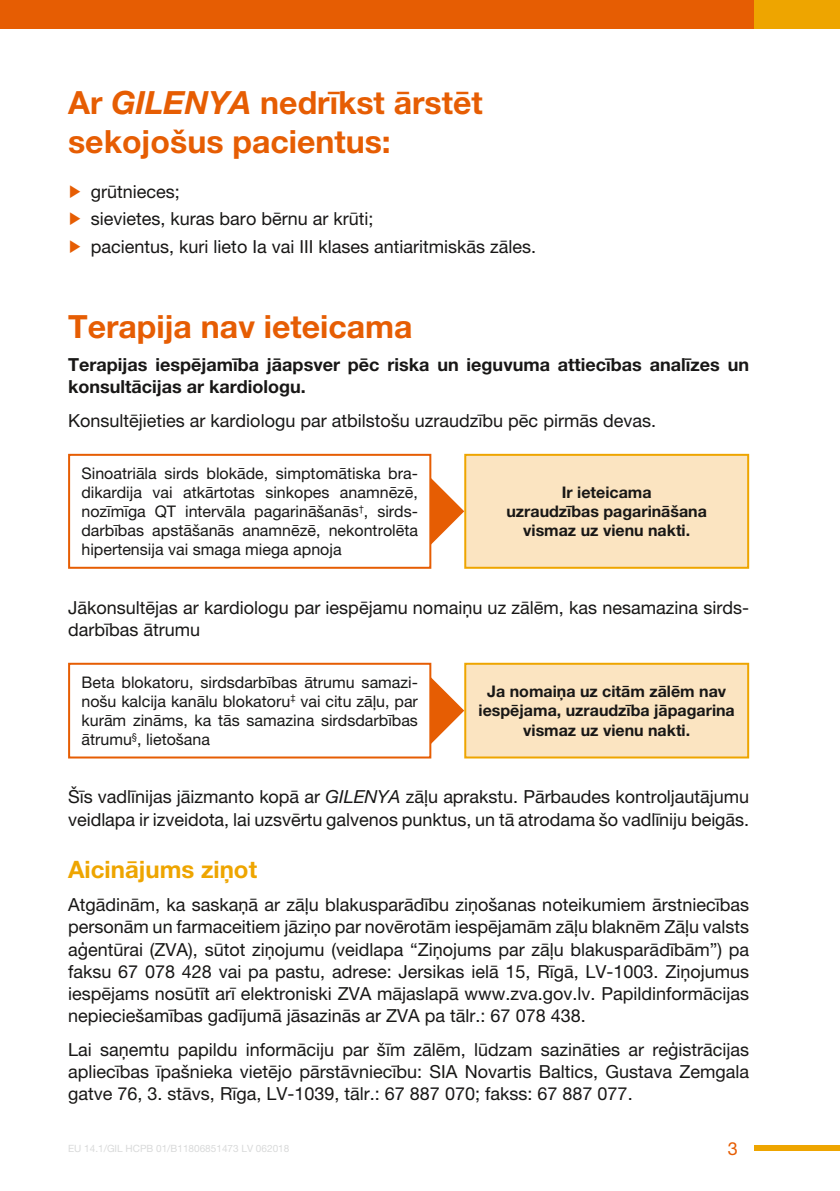
<style>
.page{position:relative;width:840px;height:1191px;background:#fff}
.page>*{position:absolute;margin:0;border:0;box-sizing:border-box;transform-origin:0 0}
.t1{font:700 32px/39px "Helvetica Neue LT Pro";color:#e65d03}
.t2{font:700 24px "Helvetica Neue LT Pro";color:#eea500}
.t3{font:18px/22.2px "Helvetica Neue LT Pro";color:#181716}
.t4{font:700 18px/22.2px "Helvetica Neue LT Pro";color:#181716}
.t5{font:18px "Helvetica Neue LT Pro";color:#e65d03}
.t6{font:16px/19.2px "Helvetica Neue LT Pro";color:#181716;text-align:justify}
.t7{font:700 16px/19.2px "Helvetica Neue LT Pro";color:#181716;text-align:center}
.t8{font:10px "Helvetica Neue LT Pro";color:#d9dada}
.s1{font-style:italic}
.s2{font-family:"Times New Roman";color:#e65d03}
</style>
<div class="page">
<div style="left:0;top:0;width:839px;height:28px;background:#e65d03"></div>
<div style="left:754px;top:0;width:85px;height:28px;background:#eea500"></div>
<div style="left:754px;top:1145px;width:85px;height:6px;background:#eea500"></div>
<svg style="left:431px;top:477px;width:33px;height:68px"></svg>
<div style="left:68px;top:454px;width:363px;height:115px;border:2px solid #e65d03"></div>
<div style="left:465px;top:455px;width:282px;height:113px;background:#fbe4c1"></div>
<div style="left:464px;top:454px;width:284px;height:115px;border:2px solid #eea500"></div>
<svg style="left:431px;top:676px;width:33px;height:68px"></svg>
<div style="left:68px;top:663px;width:363px;height:95px;border:2px solid #e65d03"></div>
<div style="left:465px;top:664px;width:282px;height:93px;background:#fbe4c1"></div>
<div style="left:464px;top:663px;width:284px;height:95px;border:2px solid #eea500"></div>
<h1 class="t1" style="left:68px;top:82px;width:416px">Ar <span class="s1">GILENYA</span> nedrīkst ārstēt sekojošus pacientus:</h1>
<p class="t3" style="left:68px;top:177px;width:469px;line-height:27.8px"><span class="s2">►</span> grūtnieces;<br><span class="s2">►</span> sievietes, kuras baro bērnu ar krūti;<br><span class="s2">►</span> pacientus, kuri lieto Ia vai III klases antiaritmiskās zāles.</p>
<h1 class="t1" style="left:68px;top:306px;width:346px">Terapija nav ieteicama</h1>
<p class="t4" style="left:68px;top:353px;width:682px">Terapijas iespējamība jāapsver pēc riska un ieguvuma attiecības analīzes un konsultācijas ar kardiologu.</p>
<p class="t3" style="left:68px;top:409px;width:589px">Konsultējieties ar kardiologu par atbilstošu uzraudzību pēc pirmās devas.</p>
<p class="t6" style="left:81px;top:463px;width:338px">Sinoatriāla sirds blokāde, simptomātiska bra&shy;dikardija vai atkārtotas sinkopes anamnēzē, nozīmīga QT intervāla pagarināšanās<sup>†</sup>, sirds&shy;darbības apstāšanās anamnēzē, nekontrolēta hipertensija vai smaga miega apnoja</p>
<p class="t7" style="left:506px;top:482px;width:202px">Ir ieteicama<br>uzraudzības pagarināšana vismaz uz vienu nakti.</p>
<p class="t3" style="left:68px;top:596px;width:682px">Jākonsultējas ar kardiologu par iespējamu nomaiņu uz zālēm, kas nesamazina sirds&shy;darbības ātrumu</p>
<p class="t6" style="left:81px;top:672px;width:338px">Beta blokatoru, sirdsdarbības ātrumu samazi&shy;nošu kalcija kanālu blokatoru<sup>‡</sup> vai citu zāļu, par kurām zināms, ka tās samazina sirdsdarbības ātrumu<sup>§</sup>, lietošana</p>
<p class="t7" style="left:478px;top:681px;width:257px">Ja nomaiņa uz citām zālēm nav iespējama, uzraudzība jāpagarina vismaz uz vienu nakti.</p>
<p class="t3" style="left:68px;top:785px;width:682px">Šīs vadlīnijas jāizmanto kopā ar <span class="s1">GILENYA</span> zāļu aprakstu. Pārbaudes kontroljautājumu veidlapa ir izveidota, lai uzsvērtu galvenos punktus, un tā atrodama šo vadlīniju beigās.</p>
<h2 class="t2" style="left:68px;top:854px;width:190px">Aicinājums ziņot</h2>
<p class="t3" style="left:68px;top:893px;width:682px;text-align:justify">Atgādinām, ka saskaņā ar zāļu blakusparādību ziņošanas noteikumiem ārstniecības personām un farmaceitiem jāziņo par novērotām iespējamām zāļu blaknēm Zāļu valsts aģentūrai (ZVA), sūtot ziņojumu (veidlapa “Ziņojums par zāļu blakusparādībām”) pa faksu 67 078 428 vai pa pastu, adrese: Jersikas ielā 15, Rīgā, LV-1003. Ziņojumus iespējams nosūtīt arī elektroniski ZVA mājaslapā www.zva.gov.lv. Papildinformācijas nepieciešamības gadījumā jāsazinās ar ZVA pa tālr.: 67 078 438.</p>
<p class="t3" style="left:68px;top:1038px;width:682px;text-align:justify">Lai saņemtu papildu informāciju par šīm zālēm, lūdzam sazināties ar reģistrācijas apliecības īpašnieka vietējo pārstāvniecību: SIA Novartis Baltics, Gustava Zemgala gatve 76, 3. stāvs, Rīga, LV-1039, tālr.: 67 887 070; fakss: 67 887 077.</p>
<p class="t8" style="left:68px;top:1142px;width:223px">EU 14.1/GIL HCPB 01/B11806851473 LV 062018</p>
<p class="t5" style="left:727px;top:1137px;width:12px">3</p>
</div>
